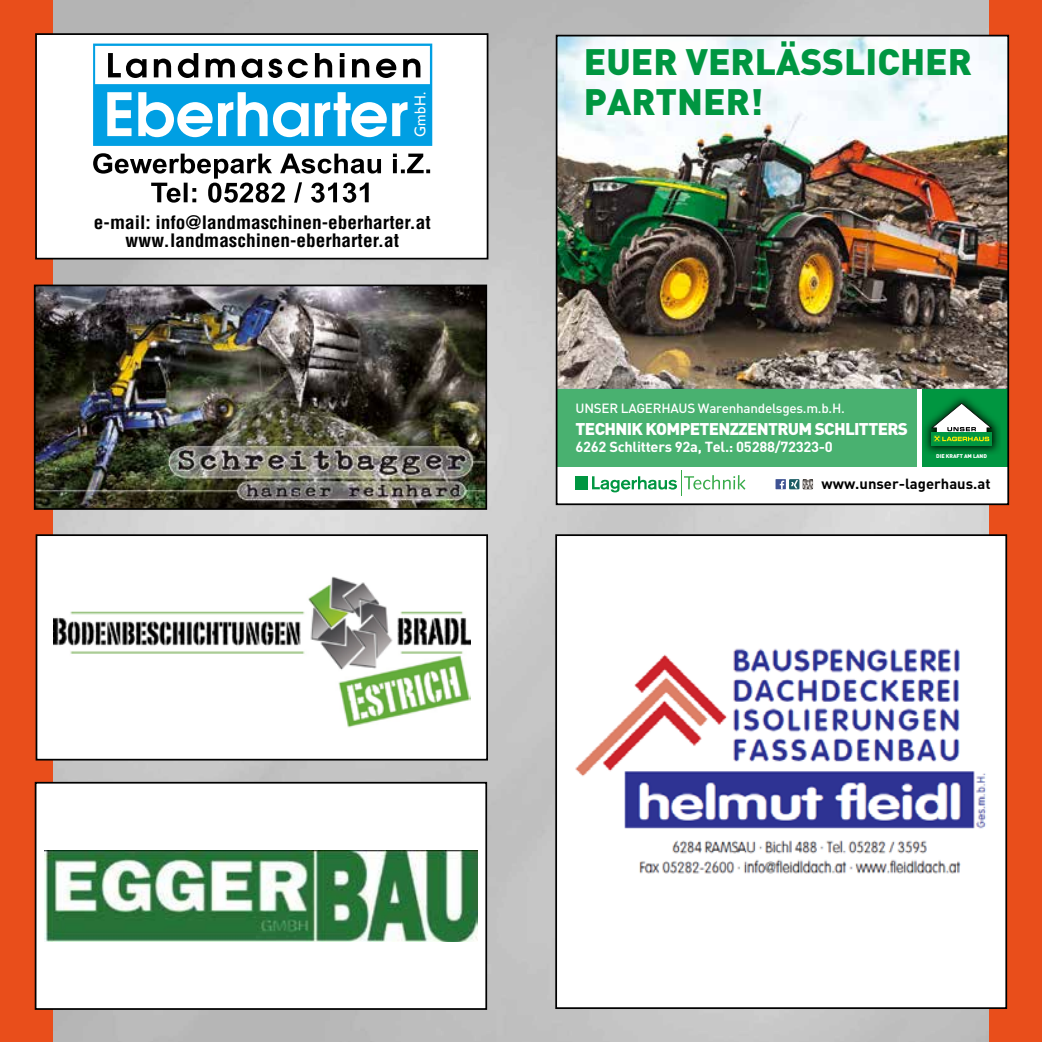
<style>
.page{position:relative;width:1042px;height:1042px;background:#fff}
.page>*{position:absolute;margin:0;border:0;box-sizing:border-box;transform-origin:0 0}
.t1{font:900 36.4px/40.1px "DIN";color:#009641}
.t2{font:700 condensed 18.03px/18px "Helvetica LT";color:#000;text-align:center;scale:1.07 1}
.t3{font:900 16.8px "DIN";letter-spacing:-.04em;color:#fff}
.t4{font:15.75px "Gill Sans";color:#fff;scale:.94 1}
.t5{font:700 14.53px "DIN";color:#000}
.t6{font:700 14.35px "DIN";letter-spacing:-.02em;color:#fff}
.t7{font:500 13.12px "DIN";letter-spacing:-.02em;color:#fff}
.t8{font:900 5.42px "DIN";letter-spacing:-.01em;color:#fff}
</style>
<div class="page">
<img style="left:53px;top:0;width:936px;height:1042px">
<div style="left:0;top:0;width:53px;height:1042px;background:#e94e1b"></div>
<div style="left:989px;top:0;width:53px;height:1042px;background:#e94e1b"></div>
<div style="left:36px;top:535px;width:451px;height:224px;background:#fff"></div>
<img style="left:54px;top:576px;width:416px;height:152px">
<div style="left:36px;top:534px;width:452px;height:226px;border:2px solid #000"></div>
<img style="left:37px;top:287px;width:447px;height:220px">
<div style="left:34px;top:284px;width:453px;height:226px;border:2px solid #000"></div>
<div style="left:36px;top:34px;width:451px;height:225px;background:#fff"></div>
<svg style="left:93px;top:153px;width:337px;height:50px"></svg>
<svg style="left:93px;top:44px;width:339px;height:102px"></svg>
<div style="left:35px;top:33px;width:453px;height:226px;border:2px solid #000"></div>
<div style="left:556px;top:535px;width:450px;height:473px;background:#fff"></div>
<img style="left:575px;top:648px;width:412px;height:226px">
<div style="left:555px;top:534px;width:452px;height:475px;border:2px solid #000"></div>
<div style="left:556px;top:36px;width:452px;height:468px;background:#fff"></div>
<img style="left:559px;top:38px;width:447px;height:351px">
<svg style="left:802px;top:479px;width:11px;height:10px"></svg>
<svg style="left:775px;top:479px;width:11px;height:10px"></svg>
<svg style="left:780px;top:481px;width:4px;height:8px"></svg>
<div style="left:789px;top:479px;width:10px;height:10px;background:#1c5c64"></div>
<svg style="left:791px;top:480px;width:21px;height:8px"></svg>
<div style="left:922px;top:389px;width:86px;height:77px;background:#009641"></div>
<div style="left:575px;top:476px;width:13px;height:13px;background:#009641"></div>
<svg style="left:592px;top:470px;width:153px;height:26px"></svg>
<img style="left:924px;top:397px;width:76px;height:57px">
<div style="left:931px;top:432px;width:61px;height:13px;background:#009641"></div>
<svg style="left:931px;top:403px;width:61px;height:39px"></svg>
<div style="left:556px;top:389px;width:361px;height:77px;background:#49b170"></div>
<img style="left:566px;top:38px;width:426px;height:97px">
<div style="left:556px;top:35px;width:453px;height:470px;border:2px solid #000"></div>
<div style="left:36px;top:783px;width:450px;height:226px;background:#fff"></div>
<img style="left:45px;top:850px;width:432px;height:91px">
<div style="left:35px;top:782px;width:452px;height:228px;border:2px solid #000"></div>
<p class="t4" style="left:411px;top:137px;width:50px;rotate:-90deg">GmbH.</p>
<p class="t2" style="left:94px;top:213px;width:316px">e-mail: info@landmaschinen-eberharter.at www.landmaschinen-eberharter.at</p>
<h1 class="t1" style="left:584px;top:40px;width:389px">EUER VERLÄSSLICHER<br>PARTNER!</h1>
<p class="t7" style="left:575px;top:400px;width:271px">UNSER LAGERHAUS Warenhandelsges.m.b.H.</p>
<p class="t3" style="left:575px;top:417px;width:334px">TECHNIK KOMPETENZZENTRUM SCHLITTERS</p>
<p class="t6" style="left:575px;top:437px;width:258px">6262 Schlitters 92a, Tel.: 05288/72323-0</p>
<p class="t8" style="left:936px;top:452px;width:52px">DIE KRAFT AM LAND</p>
<p class="t5" style="left:821px;top:475px;width:171px">www.unser-lagerhaus.at</p>
</div>
